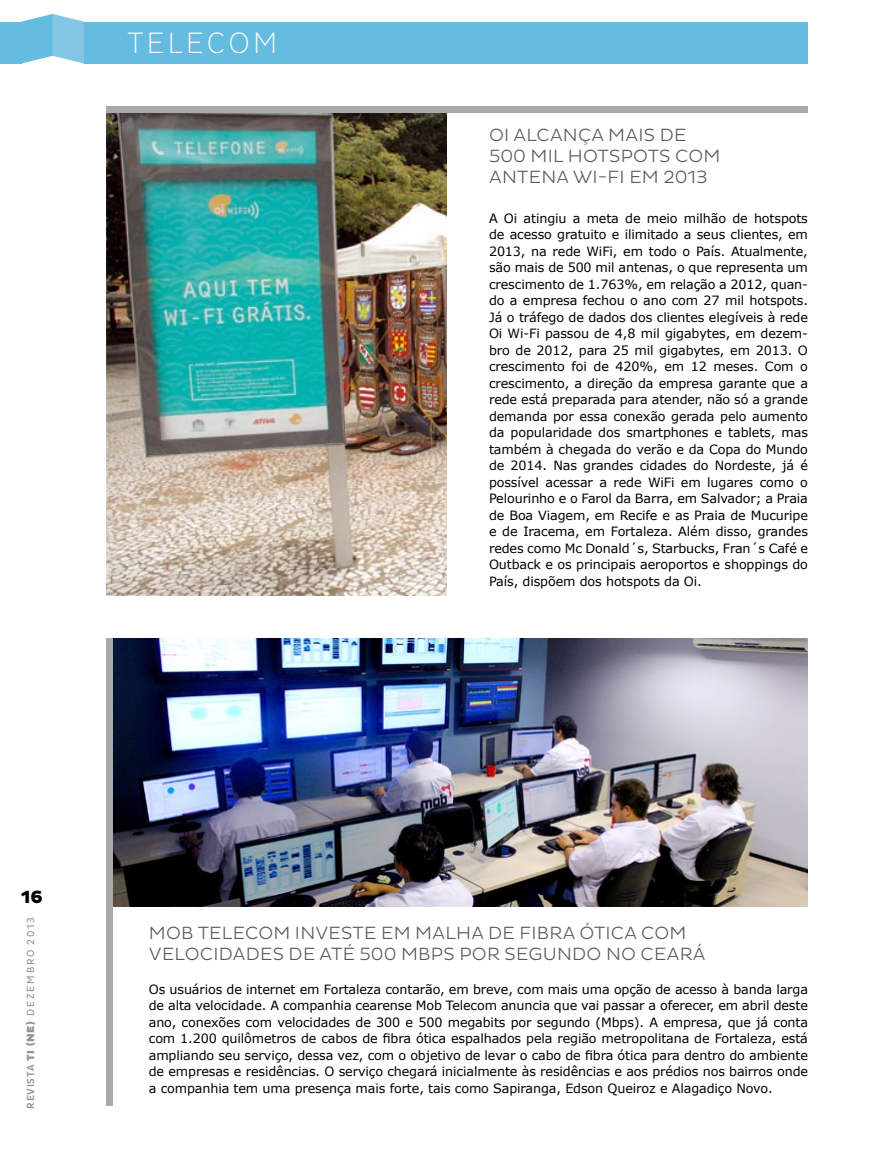
<style>
.page{position:relative;width:893px;height:1170px;background:#fff}
.page>*{position:absolute;margin:0;border:0;box-sizing:border-box;transform-origin:0 0}
.t1{font:300 30px "Pluto Sans Cond Ex";letter-spacing:.115em;color:#fff}
.t2{font:300 18px/21px "Pluto Sans";letter-spacing:.015em;color:#58595b}
.t3{font:800 18px "Pluto Sans";color:#000}
.t4{font:12.75px/16.5px "Verdana";letter-spacing:-.01em;color:#000;text-align:justify}
.t5{font:10.5px "Pluto Sans Cond";letter-spacing:.165em;color:#939598}
.s1{font-weight:500}
.s2{font-family:"Pluto Sans";font-weight:900}
</style>
<div class="page">
<div style="left:84px;top:22px;width:723px;height:41px;background:#64bce0"></div>
<svg style="left:21px;top:14px;width:63px;height:49px;background:#87c9e6"></svg>
<div style="left:0;top:22px;width:21px;height:42px;background:#64bce0"></div>
<img style="left:113px;top:638px;width:695px;height:268px">
<img style="left:106px;top:113px;width:340px;height:482px">
<div style="left:106px;top:106px;width:702px;height:7px;background:#a7a9ac"></div>
<div style="left:106px;top:638px;width:7px;height:468px;background:#a7a9ac"></div>
<h1 class="t1" style="left:127px;top:26px;width:151px">TELECOM</h1>
<h2 class="t2" style="left:489px;top:125px;width:229px">OI ALCANÇA MAIS DE<br>500 M IL HOTSPOTS COM<br>ANTENA WI-FI EM 2013</h2>
<p class="t4" style="left:489px;top:209px;width:320px">A Oi atingiu a meta de meio milhão de hotspots de acesso gratuito e ilimitado a seus clientes, em 2013, na rede WiFi, em todo o País. Atualmente, são mais de 500 mil antenas, o que representa um crescimento de 1.763%, em relação a 2012, quan&shy;do a empresa fechou o ano com 27 mil hotspots.<br>Já o tráfego de dados dos clientes elegíveis à rede Oi Wi-Fi passou de 4,8 mil gigabytes, em dezem&shy;bro de 2012, para 25 mil gigabytes, em 2013. O crescimento foi de 420%, em 12 meses. Com o crescimento, a direção da empresa garante que a rede está preparada para atender, não só a grande demanda por essa conexão gerada pelo aumento da popularidade dos smartphones e tablets, mas também à chegada do verão e da Copa do Mundo de 2014. Nas grandes cidades do Nordeste, já é possível acessar a rede WiFi em lugares como o Pelourinho e o Farol da Barra, em Salvador; a Praia de Boa Viagem, em Recife e as Praia de Mucuripe e de Iracema, em Fortaleza. Além disso, grandes redes como Mc Donald´s, Starbucks, Fran´s Café e Outback e os principais aeroportos e shoppings do País, dispõem dos hotspots da Oi.</p>
<h2 class="t3" style="left:21px;top:886px;width:23px">16</h2>
<p class="t5" style="left:25px;top:1108px;width:193px;rotate:-90deg"><span class="s1">Revista</span> <span class="s2">TI (NE)</span> dezembro 2013</p>
<h2 class="t2" style="left:149px;top:922px;width:558px">MOB TELECOM INVESTE EM MALHA DE FIBRA ÓTICA COM<br>VELOCIDADES DE ATÉ 500 MBPS POR SEGUNDO NO CEARÁ</h2>
<p class="t4" style="left:149px;top:980px;width:661px">Os usuários de internet em Fortaleza contarão, em breve, com mais uma opção de acesso à banda larga de alta velocidade. A companhia cearense Mob Telecom anuncia que vai passar a oferecer, em abril deste ano, conexões com velocidades de 300 e 500 megabits por segundo (Mbps). A empresa, que já conta com 1.200 quilômetros de cabos de fibra ótica espalhados pela região metropolitana de Fortaleza, está ampliando seu serviço, dessa vez, com o objetivo de levar o cabo de fibra ótica para dentro do ambiente de empresas e residências. O serviço chegará inicialmente às residências e aos prédios nos bairros onde a companhia tem uma presença mais forte, tais como Sapiranga, Edson Queiroz e Alagadiço Novo.</p>
</div>
